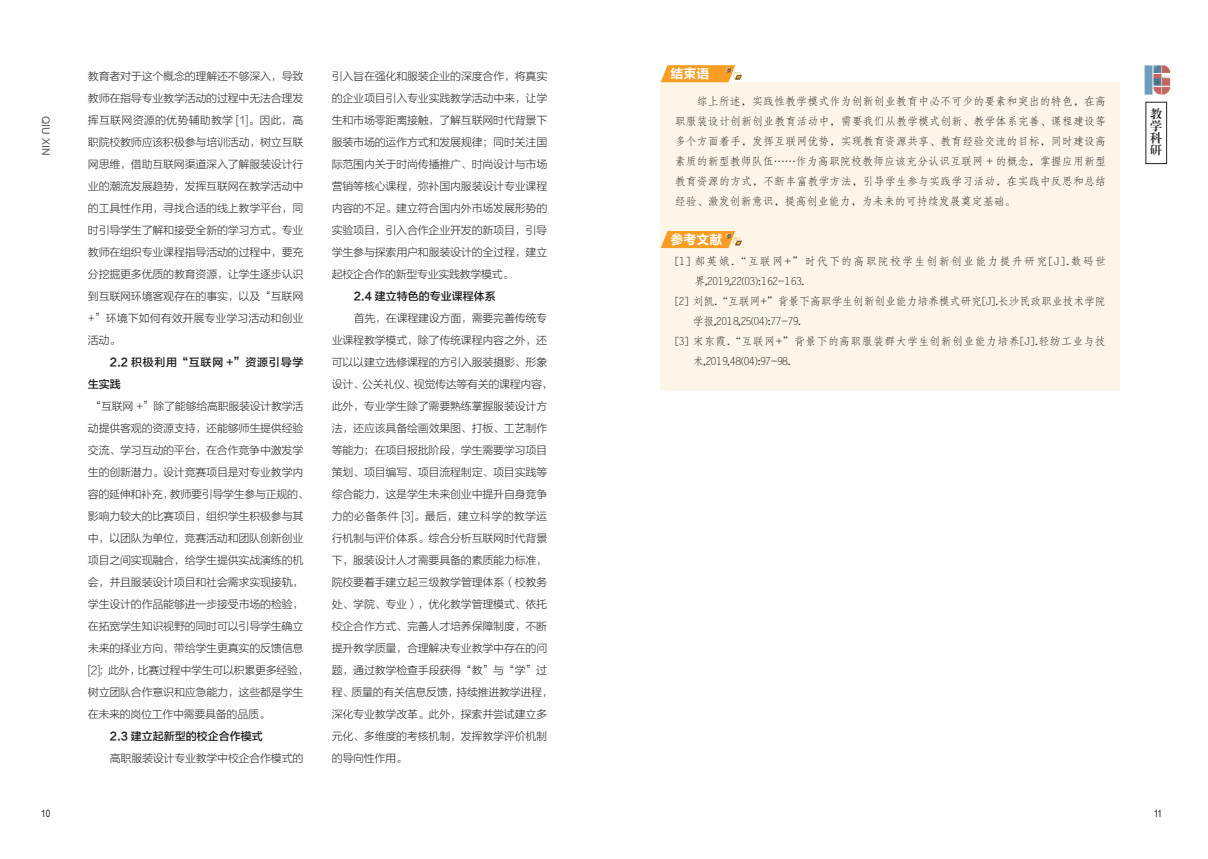
<style>
.page{position:relative;width:1208px;height:859px;background:#fff}
.page>*{position:absolute;margin:0;border:0;box-sizing:border-box;transform-origin:0 0}
.t1{font:13px "FZLTCHK GBK1 0";color:#fff}
.t2{font:12px/12px "FZXBSK GBK1 0";color:#231f20;text-align:justify}
.t3{font:11px/22px "FZLTKHK GBK1 0";letter-spacing:-.02em;color:#231f20;text-align:justify}
.t4{font:11px/20px "FZFSJW GB1 0";color:#231f20;text-align:justify}
.t5{font:11px "FZFSJW GB1 0";letter-spacing:-.03em;color:#231f20}
.t6{font:11px "FZFSJW GB1 0";letter-spacing:-.025em;color:#231f20}
.t7{font:11px "FZFSJW GB1 0";letter-spacing:.025em;color:#231f20}
.t8{font:11px "FZFSJW GB1 0";letter-spacing:.11em;color:#231f20}
.t9{font:11px "FZLTZHK GBK1 0";color:#231f20}
.t10{font:11px/22px "FZLTZHK GBK1 0";letter-spacing:.065em;color:#231f20}
.t11{font:10.6px "Arial";color:#57585a}
.t12{font:10px "Arial Narrow";color:#231f20}
</style>
<div class="page">
<img style="left:1144px;top:65px;width:26px;height:30px">
<div style="left:660px;top:82px;width:460px;height:309px;background:#fdf5e7"></div>
<svg style="left:660px;top:65px;width:81px;height:17px"></svg>
<svg style="left:660px;top:231px;width:81px;height:17px"></svg>
<p class="t1" style="left:670px;top:67px;width:40px">结束语</p>
<p class="t3" style="left:88px;top:66px;width:217px">教育者对于这个概念的理解还不够深入，导致教师在指导专业教学活动的过程中无法合理发挥互联网资源的优势辅助教学 [1]。因此，高职院校教师应该积极参与培训活动，树立互联网思维，借助互联网渠道深入了解服装设计行业的潮流发展趋势，发挥互联网在教学活动中的工具性作用，寻找合适的线上教学平台，同时引导学生了解和接受全新的学习方式。专业教师在组织专业课程指导活动的过程中，要充分挖掘更多优质的教育资源，让学生逐步认识到互联网环境客观存在的事实，以及“互联网+”环境下如何有效开展专业学习活动和创业活动。</p>
<p class="t10" style="left:88px;top:352px;width:217px;text-indent:22px">2.2 积极利用“互联网 +”资源引导学生实践</p>
<p class="t3" style="left:88px;top:396px;width:222px;text-align:left">“互联网 +”除了能够给高职服装设计教学活动提供客观的资源支持，还能够师生提供经验交流、学习互动的平台，在合作竞争中激发学生的创新潜力。设计竞赛项目是对专业教学内容的延伸和补充，教师要引导学生参与正规的、影响力较大的比赛项目，组织学生积极参与其中，以团队为单位，竞赛活动和团队创新创业项目之间实现融合，给学生提供实战演练的机会，并且服装设计项目和社会需求实现接轨，学生设计的作品能够进一步接受市场的检验，在拓宽学生知识视野的同时可以引导学生确立未来的择业方向，带给学生更真实的反馈信息[2]；此外，比赛过程中学生可以积累更多经验，树立团队合作意识和应急能力，这些都是学生在未来的岗位工作中需要具备的品质。</p>
<p class="t9" style="left:110px;top:730px;width:154px">2.3 建立起新型的校企合作模式</p>
<p class="t3" style="left:110px;top:748px;width:195px">高职服装设计专业教学中校企合作模式的</p>
<p class="t3" style="left:332px;top:66px;width:217px">引入旨在强化和服装企业的深度合作，将真实的企业项目引入专业实践教学活动中来，让学生和市场零距离接触，了解互联网时代背景下服装市场的运作方式和发展规律；同时关注国际范围内关于时尚传播推广、时尚设计与市场营销等核心课程，弥补国内服装设计专业课程内容的不足。建立符合国内外市场发展形势的实验项目，引入合作企业开发的新项目，引导学生参与探索用户和服装设计的全过程，建立起校企合作的新型专业实践教学模式。</p>
<p class="t9" style="left:354px;top:290px;width:144px">2.4 建立特色的专业课程体系</p>
<p class="t3" style="left:332px;top:308px;width:222px;text-align:left;text-indent:22px">首先，在课程建设方面，需要完善传统专业课程教学模式，除了传统课程内容之外，还可以以建立选修课程的方引入服装摄影、形象设计、公关礼仪、视觉传达等有关的课程内容，此外，专业学生除了需要熟练掌握服装设计方法，还应该具备绘画效果图、打板、工艺制作等能力；在项目报批阶段，学生需要学习项目策划、项目编写、项目流程制定、项目实践等综合能力，这是学生未来创业中提升自身竞争力的必备条件 [3]。最后，建立科学的教学运行机制与评价体系。综合分析互联网时代背景下，服装设计人才需要具备的素质能力标准，院校要着手建立起三级教学管理体系（校教务处、学院、专业），优化教学管理模式、依托校企合作方式、完善人才培养保障制度，不断提升教学质量，合理解决专业教学中存在的问题，通过教学检查手段获得“教”与“学”过程、质量的有关信息反馈，持续推进教学进程，深化专业教学改革。此外，探索并尝试建立多元化、多维度的考核机制，发挥教学评价机制的导向性作用。</p>
<p class="t4" style="left:675px;top:91px;width:433px;text-indent:22px">综上所述，实践性教学模式作为创新创业教育中必不可少的要素和突出的特色，在高职服装设计创新创业教育活动中，需要我们从教学模式创新、教学体系完善、课程建设等多个方面着手，发挥互联网优势，实现教育资源共享、教育经验交流的目标，同时建设高素质的新型教师队伍……作为高职院校教师应该充分认识互联网 + 的概念，掌握应用新型教育资源的方式，不断丰富教学方法，引导学生参与实践学习活动，在实践中反思和总结经验、激发创新意识，提高创业能力，为未来的可持续发展奠定基础。</p>
<p class="t11" style="left:53px;top:116px;width:41px;rotate:90deg">QIU XIN</p>
<p class="t2" style="left:1150px;top:108px;width:13px">教学科研</p>
<p class="t1" style="left:670px;top:233px;width:53px">参考文献</p>
<p class="t8" style="left:675px;top:255px;width:433px">[1] 郝英娥.“互联网+”时代下的高职院校学生创新创业能力提升研究[J].数码世</p>
<p class="t5" style="left:694px;top:275px;width:112px">界,2019,22(03):162-163.</p>
<p class="t6" style="left:675px;top:295px;width:432px">[2] 刘凯.“互联网+”背景下高职学生创新创业能力培养模式研究[J].长沙民政职业技术学院</p>
<p class="t5" style="left:693px;top:315px;width:110px">学报,2018,25(04):77-79.</p>
<p class="t7" style="left:675px;top:335px;width:433px">[3] 宋东霞.“互联网+”背景下的高职服装群大学生创新创业能力培养[J].轻纺工业与技</p>
<p class="t5" style="left:693px;top:355px;width:99px">术,2019,48(04):97-98.</p>
<p class="t12" style="left:41px;top:806px;width:11px">10</p>
<p class="t12" style="left:1153px;top:806px;width:10px">11</p>
</div>
